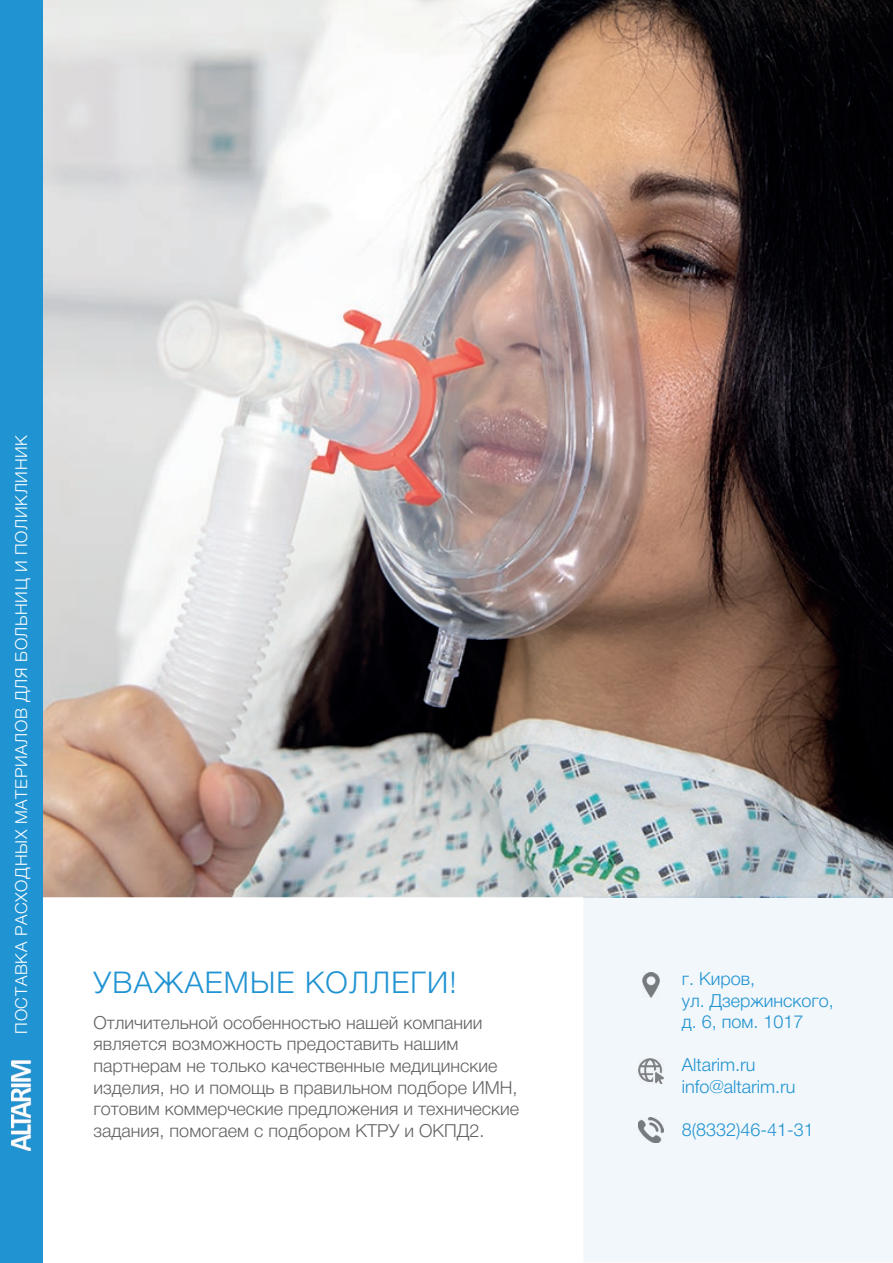
<style>
.page{position:relative;width:893px;height:1263px;background:#fff}
.page>*{position:absolute;margin:0;border:0;box-sizing:border-box;transform-origin:0 0}
.t1{font:300 30px "Helvetica Neue Cyr";letter-spacing:.04em;color:#2093d2}
.t2{font:300 18px/21.6px "Helvetica Neue Cyr";color:#636366}
.t3{font:300 18px/21.6px "Helvetica Neue Cyr";color:#2093d2}
.t4{font:300 16.5px "Helvetica Neue Cyr";letter-spacing:.04em;color:#fff}
</style>
<div class="page">
<img style="left:43px;top:0;width:850px;height:897px">
<div style="left:0;top:0;width:43px;height:1263px;background:#2093d2"></div>
<img style="left:11px;top:1060px;width:20px;height:91px">
<div style="left:584px;top:898px;width:309px;height:364px;background:#f2f7fb"></div>
<img style="left:583px;top:897px;width:310px;height:1px">
<img style="left:642px;top:972px;width:17px;height:25px">
<img style="left:638px;top:1058px;width:25px;height:26px">
<img style="left:638px;top:1118px;width:25px;height:25px">
<p class="t4" style="left:12px;top:1034px;width:600px;rotate:-90deg">ПОСТАВКА РАСХОДНЫХ МАТЕРИАЛОВ ДЛЯ БОЛЬНИЦ И ПОЛИКЛИНИК</p>
<h1 class="t1" style="left:94px;top:966px;width:365px">УВАЖАЕМЫЕ КОЛЛЕГИ!</h1>
<p class="t2" style="left:94px;top:1012px;width:427px">Отличительной особенностью нашей компании является возможность предоставить нашим партнерам не только качественные медицинские изделия, но и помощь в правильном подборе ИМН, готовим коммерческие предложения и технические задания, помогаем с подбором КТРУ и ОКПД2.</p>
<p class="t3" style="left:682px;top:968px;width:153px">г. Киров,<br>ул. Дзержинского, д. 6, пом. 1017</p>
<p class="t3" style="left:682px;top:1054px;width:115px">Altarim.ru info@altarim.ru</p>
<p class="t3" style="left:682px;top:1119px;width:134px">8(8332)46-41-31</p>
</div>
